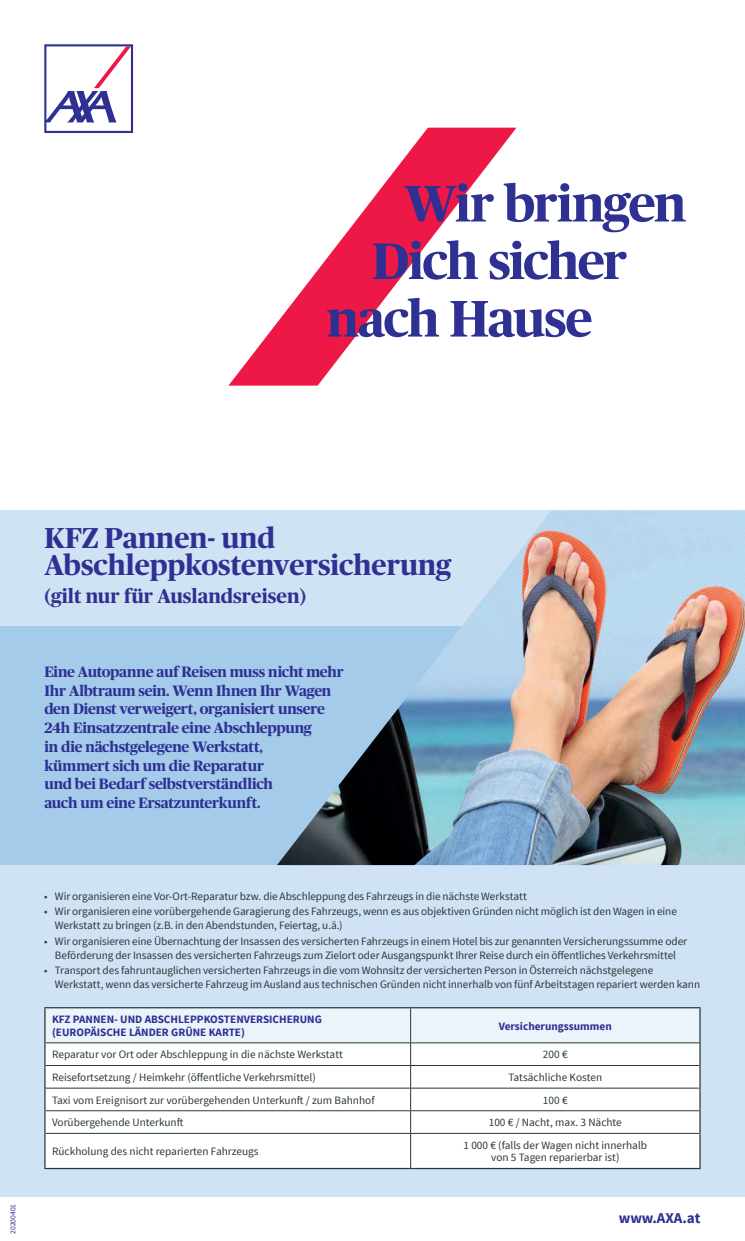
<style>
.page{position:relative;width:745px;height:1241px;background:#fff}
.page>*{position:absolute;margin:0;border:0;box-sizing:border-box;transform-origin:0 0}
.t1{font:700 51.25px "Publico Headline";letter-spacing:-.03em;color:#2e3092}
.t2{font:700 28.75px/27.5px "Publico Headline";color:#2e3092}
.t3{font:700 20px "Publico Headline";color:#2e3092}
.t4{font:700 15px/18.8px "Publico Headline";letter-spacing:-.02em;color:#2e3092}
.t5{font:700 15px "Source Sans Pro";color:#2e3092}
.t6{font:11.25px/13.8px "Source Sans Pro";letter-spacing:-.005em;color:#2c3738}
.t7{font:700 11.25px/12.5px "Source Sans Pro";color:#2e3092}
.t8{font:7.5px "Source Sans Pro";color:#2e3092}
</style>
<div class="page">
<div style="left:0;top:829px;width:744px;height:367px;background:#cfe3f4"></div>
<svg style="left:44px;top:44px;width:89px;height:89px"></svg>
<div style="left:46px;top:1133px;width:653px;height:34px;background:#fff"></div>
<hr style="left:44px;top:1006px;width:366px;height:2px;background:#2c3738">
<hr style="left:44px;top:1008px;width:2px;height:34px;background:#2c3738">
<hr style="left:410px;top:1006px;width:290px;height:2px;background:#2c3738">
<hr style="left:44px;top:1042px;width:2px;height:23px;background:#2c3738">
<hr style="left:44px;top:1065px;width:2px;height:22px;background:#2c3738">
<hr style="left:44px;top:1087px;width:2px;height:23px;background:#2c3738">
<hr style="left:44px;top:1110px;width:2px;height:23px;background:#2c3738">
<hr style="left:44px;top:1133px;width:2px;height:34px;background:#2c3738">
<hr style="left:699px;top:1133px;width:1px;height:34px;background:#2c3738">
<hr style="left:44px;top:1167px;width:366px;height:1px;background:#2c3738">
<hr style="left:410px;top:1167px;width:290px;height:1px;background:#2c3738">
<svg style="left:45px;top:1007px;width:655px;height:126px;background:#eef1f3"></svg>
<hr style="left:46px;top:1132px;width:364px;height:1px;background:#2c3738">
<hr style="left:410px;top:1132px;width:289px;height:1px;background:#2c3738">
<hr style="left:410px;top:1133px;width:1px;height:34px;background:#2c3738">
<div style="left:0;top:510px;width:744px;height:355px;background:#a5cbeb"></div>
<svg style="left:229px;top:128px;width:287px;height:257px"></svg>
<div style="left:0;top:510px;width:744px;height:116px;background:#cfe3f4"></div>
<img style="left:277px;top:510px;width:467px;height:355px">
<h1 class="t1" style="left:404px;top:167px;width:283px">Wir bringen</h1>
<h1 class="t1" style="left:371px;top:224px;width:256px">Dich sicher</h1>
<h1 class="t1" style="left:326px;top:282px;width:267px">nach Hause</h1>
<h2 class="t2" style="left:44px;top:522px;width:408px">KFZ Pannen- und<br>Abschleppkostenversicherung</h2>
<h3 class="t3" style="left:44px;top:581px;width:263px">(gilt nur für Auslandsreisen)</h3>
<p class="t4" style="left:44px;top:661px;width:301px">Eine Autopanne auf Reisen muss nicht mehr Ihr Albtraum sein. Wenn Ihnen Ihr Wagen den Dienst verweigert, organisiert unsere 24h Einsatzzentrale eine Abschleppung<br>in die nächstgelegene Werkstatt,<br>kümmert sich um die Reparatur<br>und bei Bedarf selbstverständlich<br>auch um eine Ersatzunterkunft.</p>
<p class="t8" style="left:8px;top:1233px;width:31px;rotate:-90deg">20200401</p>
<p class="t6" style="left:44px;top:889px;width:484px">• Wir organisieren eine Vor-Ort-Reparatur bzw. die Abschleppung des Fahrzeugs in die nächste Werkstatt</p>
<p class="t6" style="left:55px;top:904px;width:623px;text-indent:-11px">• Wir organisieren eine vorübergehende Garagierung des Fahrzeugs, wenn es aus objektiven Gründen nicht möglich ist den Wagen in eine<br>Werkstatt zu bringen (z.B. in den Abendstunden, Feiertag, u.ä.)</p>
<p class="t6" style="left:44px;top:934px;width:644px;text-align:center">• Wir organisieren eine Übernachtung der Insassen des versicherten Fahrzeugs in einem Hotel bis zur genannten Versicherungssumme oder<br>Beförderung der Insassen des versicherten Fahrzeugs zum Zielort oder Ausgangspunkt Ihrer Reise durch ein öffentliches Verkehrsmittel</p>
<p class="t6" style="left:55px;top:963px;width:646px;text-indent:-11px">• Transport des fahruntauglichen versicherten Fahrzeugs in die vom Wohnsitz der versicherten Person in Österreich nächstgelegene<br>Werkstatt, wenn das versicherte Fahrzeug im Ausland aus technischen Gründen nicht innerhalb von fünf Arbeitstagen repariert werden kann</p>
<p class="t7" style="left:52px;top:1013px;width:271px">KFZ PANNEN- UND ABSCHLEPPKOSTENVERSICHERUNG (EUROPÄISCHE LÄNDER GRÜNE KARTE)</p>
<p class="t7" style="left:498px;top:1019px;width:115px">Versicherungssummen</p>
<p class="t6" style="left:52px;top:1047px;width:292px">Reparatur vor Ort oder Abschleppung in die nächste Werkstatt</p>
<p class="t6" style="left:542px;top:1047px;width:26px">200 €</p>
<p class="t6" style="left:52px;top:1070px;width:265px">Reisefortsetzung / Heimkehr (öffentliche Verkehrsmittel)</p>
<p class="t6" style="left:508px;top:1070px;width:95px">Tatsächliche Kosten</p>
<p class="t6" style="left:52px;top:1093px;width:324px">Taxi vom Ereignisort zur vorübergehenden Unterkunft / zum Bahnhof</p>
<p class="t6" style="left:542px;top:1093px;width:26px">100 €</p>
<p class="t6" style="left:52px;top:1115px;width:133px">Vorübergehende Unterkunft</p>
<p class="t6" style="left:488px;top:1115px;width:134px">100 € / Nacht, max. 3 Nächte</p>
<p class="t6" style="left:52px;top:1144px;width:208px">Rückholung des nicht reparierten Fahrzeugs</p>
<p class="t6" style="left:463px;top:1138px;width:185px;line-height:12.5px;text-align:center">1 000 € (falls der Wagen nicht innerhalb von 5 Tagen reparierbar ist)</p>
<h3 class="t5" style="left:618px;top:1207px;width:83px">www.AXA.at</h3>
</div>
